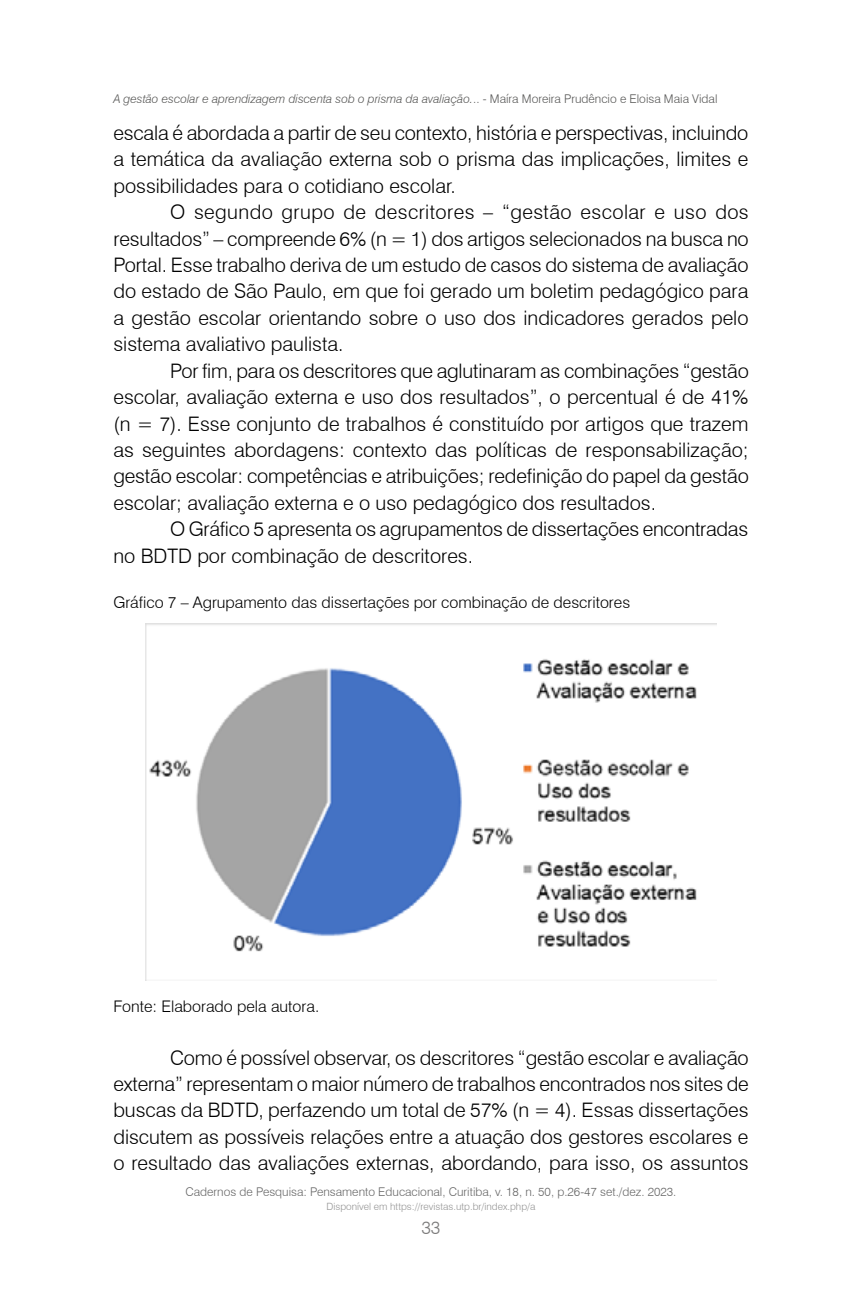
<style>
.page{position:relative;width:862px;height:1299px;background:#fff}
.page>*{position:absolute;margin:0;border:0;box-sizing:border-box;transform-origin:0 0}
.t1{font:300 20px/26.4px "Swiss 721 BT";color:#000;text-align:justify}
.t2{font:300 18px "Swiss 721 BT";color:#7c7b7b}
.t3{font:300 16px "Swiss 721 BT";color:#000}
.t4{font:italic 300 12px "Swiss 721 BT";color:#575756}
.t5{font:300 12px "Swiss 721 BT";color:#666}
.t6{font:300 10px "Swiss 721 BT";color:#949494}
.s1{font-style:normal}
</style>
<div class="page">
<img style="left:145px;top:624px;width:571px;height:356px">
<p class="t4" style="left:113px;top:91px;width:605px">A gestão escolar e aprendizagem discenta sob o prisma da avaliação.<span class="s1">.. - Maíra Moreira Prudêncio e Eloisa Maia Vidal</span></p>
<p class="t1" style="left:113px;top:119px;width:636px">escala é abordada a partir de seu contexto, história e perspectivas, incluindo a temática da avaliação externa sob o prisma das implicações, limites e possibilidades para o cotidiano escolar.</p>
<p class="t1" style="left:113px;top:199px;width:637px;text-indent:57px">O segundo grupo de descritores – “gestão escolar e uso dos resultados” – compreende 6% (n = 1) dos artigos selecionados na busca no Portal. Esse trabalho deriva de um estudo de casos do sistema de avaliação do estado de São Paulo, em que foi gerado um boletim pedagógico para a gestão escolar orientando sobre o uso dos indicadores gerados pelo sistema avaliativo paulista.</p>
<p class="t1" style="left:113px;top:357px;width:637px;text-indent:57px">Por fim, para os descritores que aglutinaram as combinações “gestão escolar, avaliação externa e uso dos resultados”, o percentual é de 41% (n = 7). Esse conjunto de trabalhos é constituído por artigos que trazem as seguintes abordagens: contexto das políticas de responsabilização; gestão escolar: competências e atribuições; redefinição do papel da gestão escolar; avaliação externa e o uso pedagógico dos resultados.</p>
<p class="t1" style="left:113px;top:515px;width:636px;text-indent:57px">O Gráfico 5 apresenta os agrupamentos de dissertações encontradas no BDTD por combinação de descritores.</p>
<p class="t3" style="left:113px;top:593px;width:518px">Gráfico 7 – Agrupamento das dissertações por combinação de descritores</p>
<p class="t3" style="left:113px;top:996px;width:207px">Fonte: Elaborado pela autora.</p>
<p class="t1" style="left:113px;top:1043px;width:637px;text-indent:57px">Como é possível observar, os descritores “gestão escolar e avaliação externa” representam o maior número de trabalhos encontrados nos sites de buscas da BDTD, perfazendo um total de 57% (n = 4). Essas dissertações discutem as possíveis relações entre a atuação dos gestores escolares e o resultado das avaliações externas, abordando, para isso, os assuntos</p>
<p class="t5" style="left:185px;top:1184px;width:492px">Cadernos de Pesquisa: Pensamento Educacional, Curitiba, v. 18, n. 50, p.26-47 set./dez. 2023.</p>
<p class="t6" style="left:326px;top:1200px;width:210px">Disponível em https://revistas.utp.br/index.php/a</p>
<p class="t2" style="left:421px;top:1216px;width:21px">33</p>
</div>
